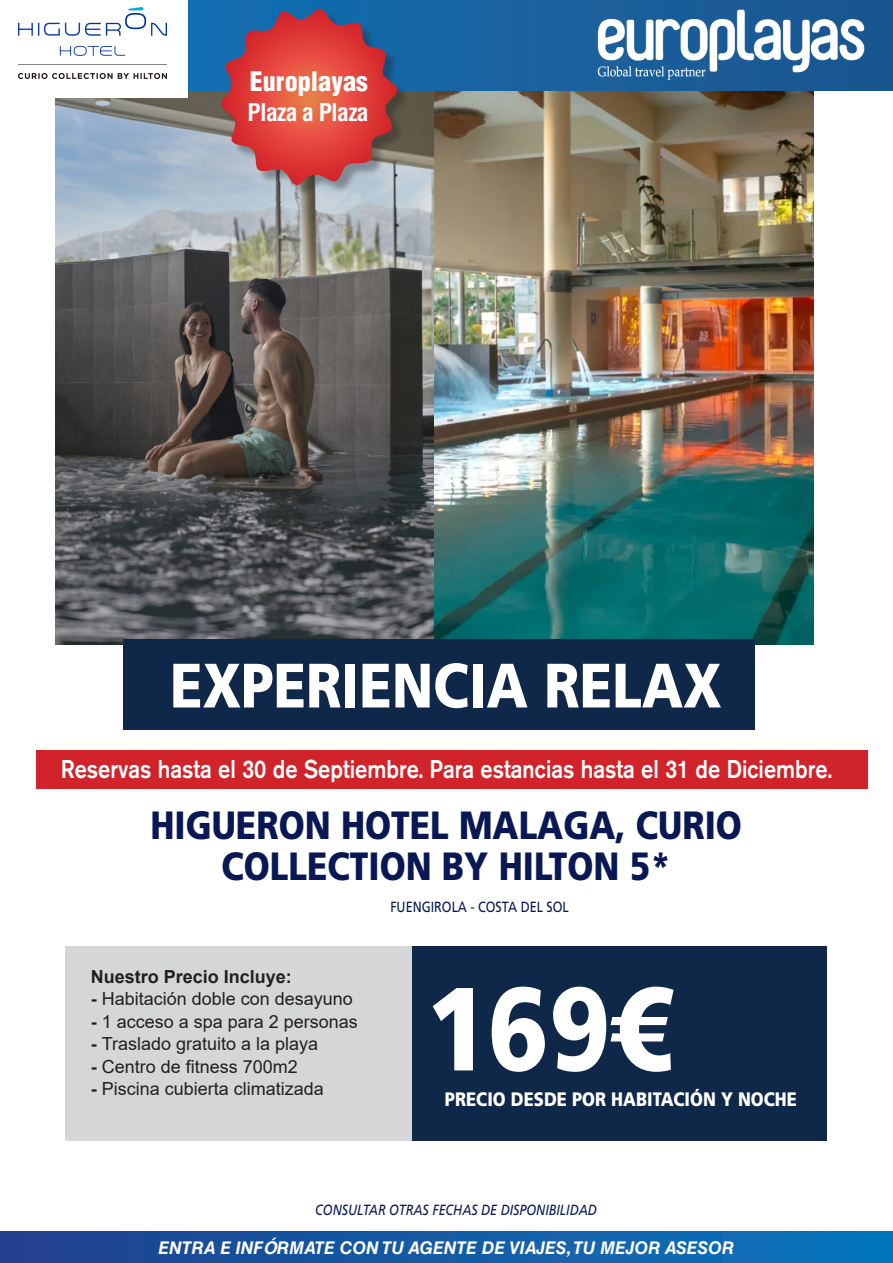
<style>
.page{position:relative;width:893px;height:1263px;background:#fff}
.page>*{position:absolute;margin:0;border:0;box-sizing:border-box;transform-origin:0 0}
.t1{font:900 118.05px "Frutiger LT Std";color:#fff;scale:.85 1}
.t2{font:900 62.55px "Frutiger LT Std";color:#fff;scale:.85 1}
.t3{font:900 39.3px "Frutiger LT Std";color:#091855;scale:.85 1}
.t4{font:900 condensed 26.25px "Helvetica LT Std";color:#fff}
.t5{font:500 25.5px "Akzidenz Grotesk BQ";color:#fff;scale:.85 1}
.t6{font:700 condensed 23.85px "Helvetica LT Std";letter-spacing:-.03em;color:#fff}
.t7{font:900 19.5px "Frutiger LT Std";color:#fff;scale:.85 1}
.t8{font:18px "Arial";color:#231f20}
.t9{font:700 18px "Arial";color:#231f20}
.t10{font:italic 700 17.55px "Helvetica LT Std";color:#fff}
.t11{font:italic 14.7px "Frutiger LT Std";color:#091855;scale:.85 1}
.t12{font:14.7px "Frutiger LT Std";color:#091855;scale:.85 1}
.s1{font-weight:700}
</style>
<div class="page">
<img style="left:56px;top:90px;width:379px;height:554px">
<img style="left:435px;top:90px;width:379px;height:554px">
<div style="left:36px;top:750px;width:831px;height:39px;background:#d1232a"></div>
<div style="left:123px;top:639px;width:632px;height:90px;background:#0f2749"></div>
<div style="left:412px;top:946px;width:414px;height:194px;background:#0f2749"></div>
<div style="left:65px;top:946px;width:347px;height:194px;background:#d5d6d8"></div>
<div style="left:0;top:1232px;width:893px;height:31px;background:linear-gradient(to right,#21408d,#0776bd)"></div>
<svg style="left:188px;top:0;width:704px;height:90px;background:#1862a0"></svg>
<div style="left:0;top:0;width:187px;height:97px;background:#fff"></div>
<img style="left:597px;top:8px;width:269px;height:72px">
<img style="left:18px;top:8px;width:149px;height:71px">
<div style="left:223px;top:11px;width:187px;height:187px;background:#231f20;opacity:.36"></div>
<svg style="left:221px;top:9px;width:176px;height:176px;background:#b55459"></svg>
<p class="t4" style="left:250px;top:65px;width:120px">Europlayas</p>
<p class="t6" style="left:248px;top:97px;width:123px">Plaza a Plaza</p>
<p class="t2" style="left:170px;top:648px;width:650px">EXPERIENCIA RELAX</p>
<p class="t5" style="left:61px;top:754px;width:909px">Reservas hasta el 30 de Septiembre. Para estancias hasta el 31 de Diciembre.</p>
<p class="t3" style="left:150px;top:802px;width:697px">HIGUERON HOTEL MALAGA, CURIO</p>
<p class="t3" style="left:221px;top:842px;width:530px">COLLECTION BY HILTON 5*</p>
<p class="t12" style="left:390px;top:898px;width:211px">FUENGIROLA - COSTA DEL SOL</p>
<p class="t9" style="left:91px;top:964px;width:203px">Nuestro Precio Incluye:</p>
<p class="t8" style="left:91px;top:986px;width:264px"><span class="s1">-</span> Habitación doble con desayuno</p>
<p class="t8" style="left:91px;top:1009px;width:269px"><span class="s1">-</span> 1 acceso a spa para 2 personas</p>
<p class="t8" style="left:91px;top:1031px;width:229px"><span class="s1">-</span> Traslado gratuito a la playa</p>
<p class="t8" style="left:91px;top:1054px;width:209px"><span class="s1">-</span> Centro de fitness 700m2</p>
<p class="t8" style="left:91px;top:1076px;width:235px"><span class="s1">-</span> Piscina cubierta climatizada</p>
<p class="t1" style="left:426px;top:958px;width:290px">169€</p>
<p class="t7" style="left:445px;top:1087px;width:416px">PRECIO DESDE POR HABITACIÓN Y NOCHE</p>
<p class="t11" style="left:315px;top:1201px;width:333px">CONSULTAR OTRAS FECHAS DE DISPONIBILIDAD</p>
<p class="t10" style="left:159px;top:1237px;width:577px">ENTRA E INFÓRMATE CON TU AGENTE DE VIAJES, TU MEJOR ASESOR</p>
</div>
